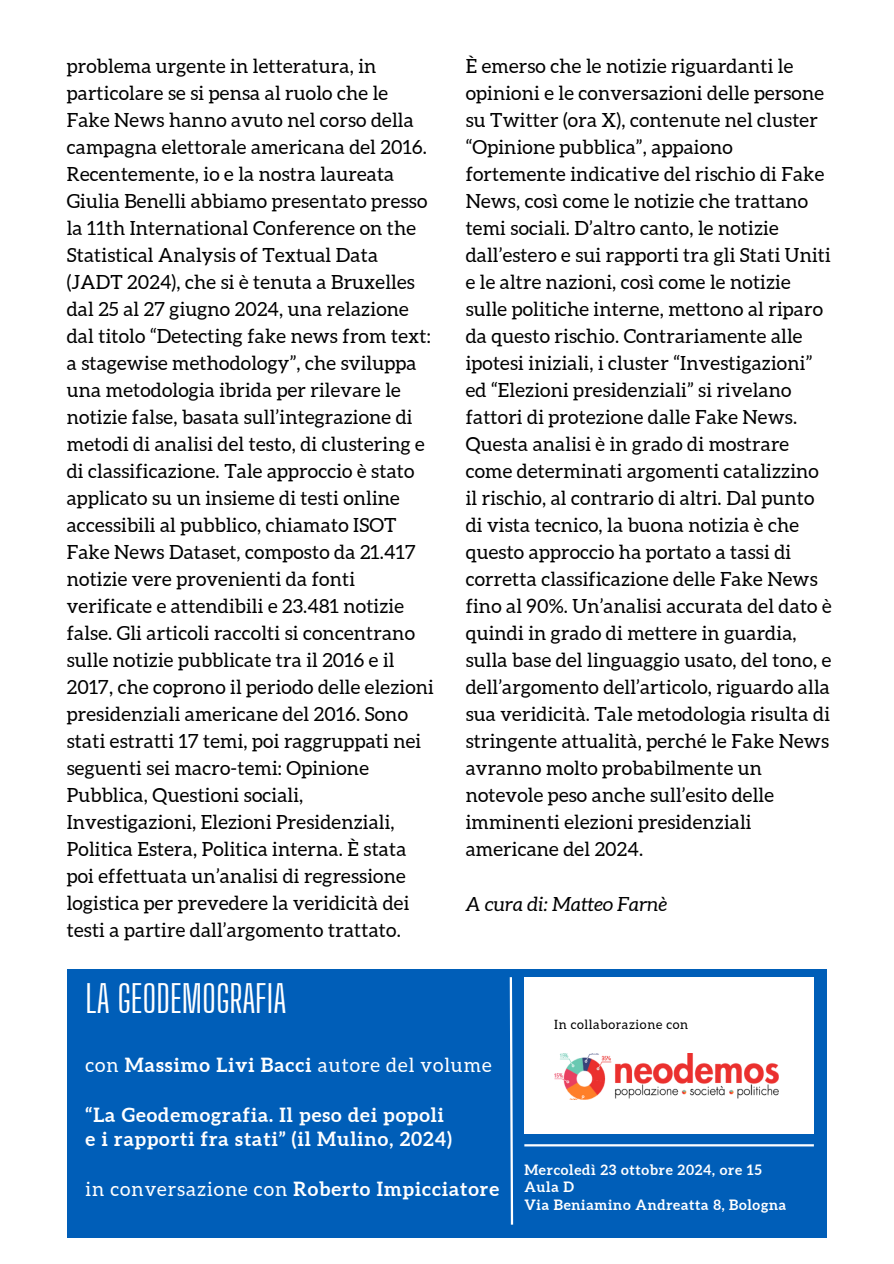
<style>
.page{position:relative;width:894px;height:1264px;background:#fff}
.page>*{position:absolute;margin:0;border:0;box-sizing:border-box;transform-origin:0 0}
.t1{font:37.5px "Big Shoulders Display";color:#fff}
.t2{font:19.5px/27px "Aleo";letter-spacing:.01em;color:#000}
.t3{font:700 19.5px/24.8px "Aleo";letter-spacing:.05em;color:#fff}
.t4{font:19.5px "Aleo";letter-spacing:.05em;color:#fff}
.t5{font:italic 19.5px "Aleo";letter-spacing:.01em;color:#000}
.t6{font:700 14.25px/17.9px "Aleo";letter-spacing:.05em;color:#fff}
.t7{font:12.75px "Aleo";letter-spacing:.05em;color:#000}
.s1{font-weight:700}
.s2{font-weight:400}
</style>
<div class="page">
<div style="left:67px;top:969px;width:759px;height:268px;background:#005eb8"></div>
<svg style="left:509px;top:977px;width:5px;height:248px"></svg>
<hr style="left:524px;top:1144px;width:289px;height:2px;background:#fff">
<div style="left:524px;top:977px;width:289px;height:156px;background:#fff"></div>
<img style="left:554px;top:1053px;width:224px;height:46px">
<h3 class="t2" style="left:67px;top:52px;width:368px">problema urgente in letteratura, in particolare se si pensa al ruolo che le Fake News hanno avuto nel corso della campagna elettorale americana del 2016.<br>Recentemente, io e la nostra laureata Giulia Benelli abbiamo presentato presso la 11th International Conference on the Statistical Analysis of Textual Data (JADT 2024), che si è tenuta a Bruxelles dal 25 al 27 giugno 2024, una relazione dal titolo “Detecting fake news from text: a stagewise methodology”, che sviluppa una metodologia ibrida per rilevare le notizie false, basata sull’integrazione di metodi di analisi del testo, di clustering e di classificazione. Tale approccio è stato applicato su un insieme di testi online accessibili al pubblico, chiamato ISOT Fake News Dataset, composto da 21.417 notizie vere provenienti da fonti verificate e attendibili e 23.481 notizie false. Gli articoli raccolti si concentrano sulle notizie pubblicate tra il 2016 e il 2017, che coprono il periodo delle elezioni presidenziali americane del 2016. Sono stati estratti 17 temi, poi raggruppati nei seguenti sei macro-temi: Opinione Pubblica, Questioni sociali, Investigazioni, Elezioni Presidenziali, Politica Estera, Politica interna. È stata poi effettuata un’analisi di regressione logistica per prevedere la veridicità dei testi a partire dall’argomento trattato.</h3>
<h3 class="t2" style="left:465px;top:52px;width:367px">È emerso che le notizie riguardanti le opinioni e le conversazioni delle persone su Twitter (ora X), contenute nel cluster “Opinione pubblica”, appaiono fortemente indicative del rischio di Fake News, così come le notizie che trattano temi sociali. D’altro canto, le notizie dall’estero e sui rapporti tra gli Stati Uniti e le altre nazioni, così come le notizie sulle politiche interne, mettono al riparo da questo rischio. Contrariamente alle ipotesi iniziali, i cluster “Investigazioni” ed “Elezioni presidenziali” si rivelano fattori di protezione dalle Fake News.<br>Questa analisi è in grado di mostrare come determinati argomenti catalizzino il rischio, al contrario di altri. Dal punto di vista tecnico, la buona notizia è che questo approccio ha portato a tassi di corretta classificazione delle Fake News fino al 90%. Un’analisi accurata del dato è quindi in grado di mettere in guardia, sulla base del linguaggio usato, del tono, e dell’argomento dell’articolo, riguardo alla sua veridicità. Tale metodologia risulta di stringente attualità, perché le Fake News avranno molto probabilmente un notevole peso anche sull’esito delle imminenti elezioni presidenziali americane del 2024.</h3>
<h3 class="t5" style="left:465px;top:893px;width:203px">A cura di: Matteo Farnè</h3>
<h1 class="t1" style="left:85px;top:975px;width:202px">LA GEODEMOGRAFIA</h1>
<h2 class="t4" style="left:85px;top:1054px;width:407px">con <span class="s1">Massimo Livi Bacci</span> autore del volume</h2>
<h3 class="t3" style="left:85px;top:1102px;width:368px">“La Geodemografia. Il peso dei popoli e i rapporti fra stati” (il Mulino, 2024)</h3>
<h4 class="t3" style="left:85px;top:1176px;width:415px"><span class="s2">in conversazione con</span> Roberto Impicciatore</h4>
<p class="t7" style="left:554px;top:1017px;width:135px">In collaborazione con</p>
<h3 class="t6" style="left:524px;top:1160px;width:263px">Mercoledì 23 ottobre 2024, ore 15<br>Aula D<br>Via Beniamino Andreatta 8, Bologna</h3>
</div>
